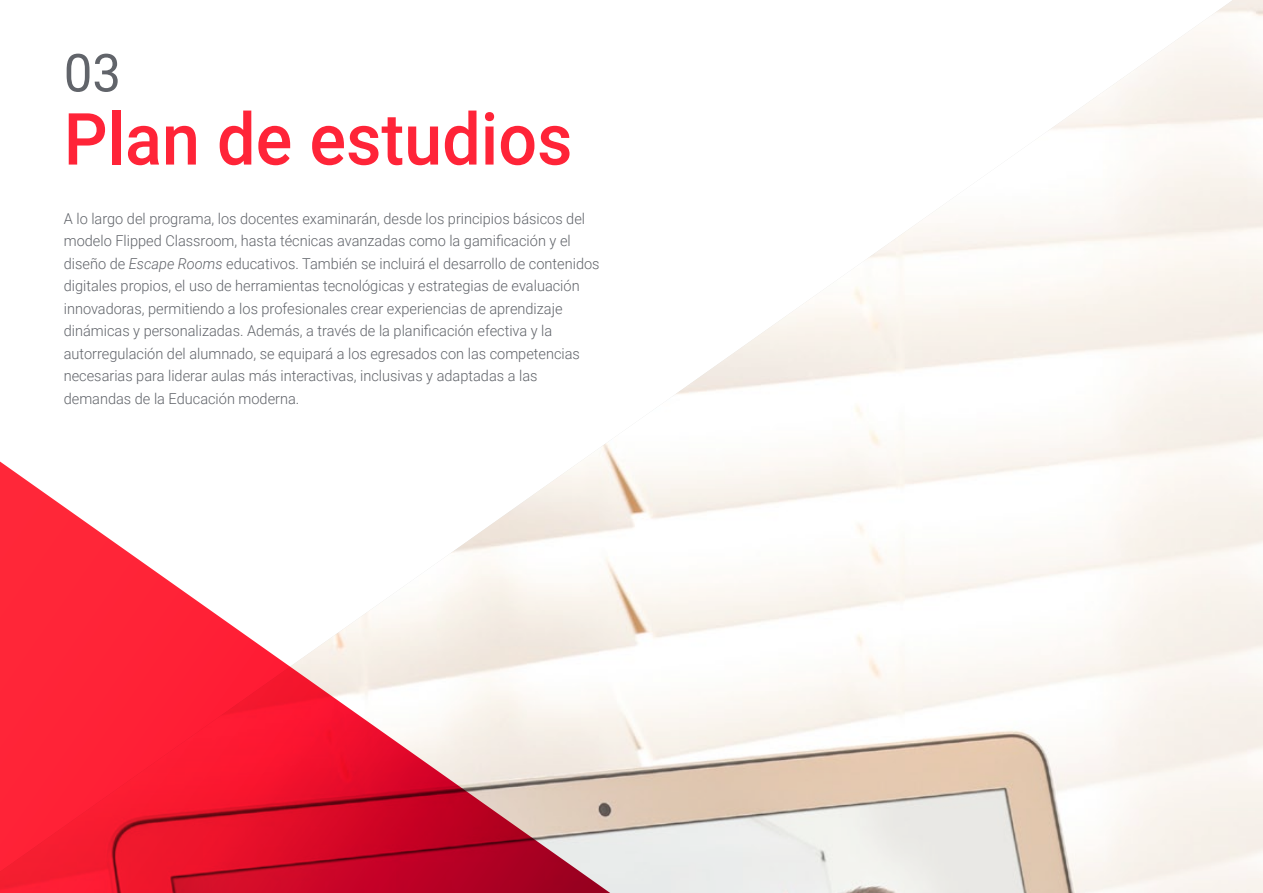
<style>
.page{position:relative;width:1263px;height:893px;background:#fff}
.page>*{position:absolute;margin:0;border:0;box-sizing:border-box;transform-origin:0 0}
.t1{font:500 72px "Roboto";color:#ff2438;scale:.95 1}
.t2{font:52.5px "Roboto";color:#61646a}
.t3{font:300 15px/22.5px "Roboto";color:#61646a}
.s1{font-style:italic}
</style>
<div class="page">
<img style="left:603px;top:0;width:660px;height:893px">
<svg style="left:0;top:446px;width:640px;height:447px"></svg>
<h2 class="t2" style="left:64px;top:36px;width:59px">03</h2>
<h1 class="t1" style="left:64px;top:89px;width:537px">Plan de estudios</h1>
<p class="t3" style="left:64px;top:207px;width:537px">A lo largo del programa, los docentes examinarán, desde los principios básicos del modelo Flipped Classroom, hasta técnicas avanzadas como la gamificación y el diseño de <span class="s1">Escape Rooms</span> educativos. También se incluirá el desarrollo de contenidos digitales propios, el uso de herramientas tecnológicas y estrategias de evaluación innovadoras, permitiendo a los profesionales crear experiencias de aprendizaje dinámicas y personalizadas. Además, a través de la planificación efectiva y la autorregulación del alumnado, se equipará a los egresados con las competencias necesarias para liderar aulas más interactivas, inclusivas y adaptadas a las demandas de la Educación moderna.</p>
</div>
